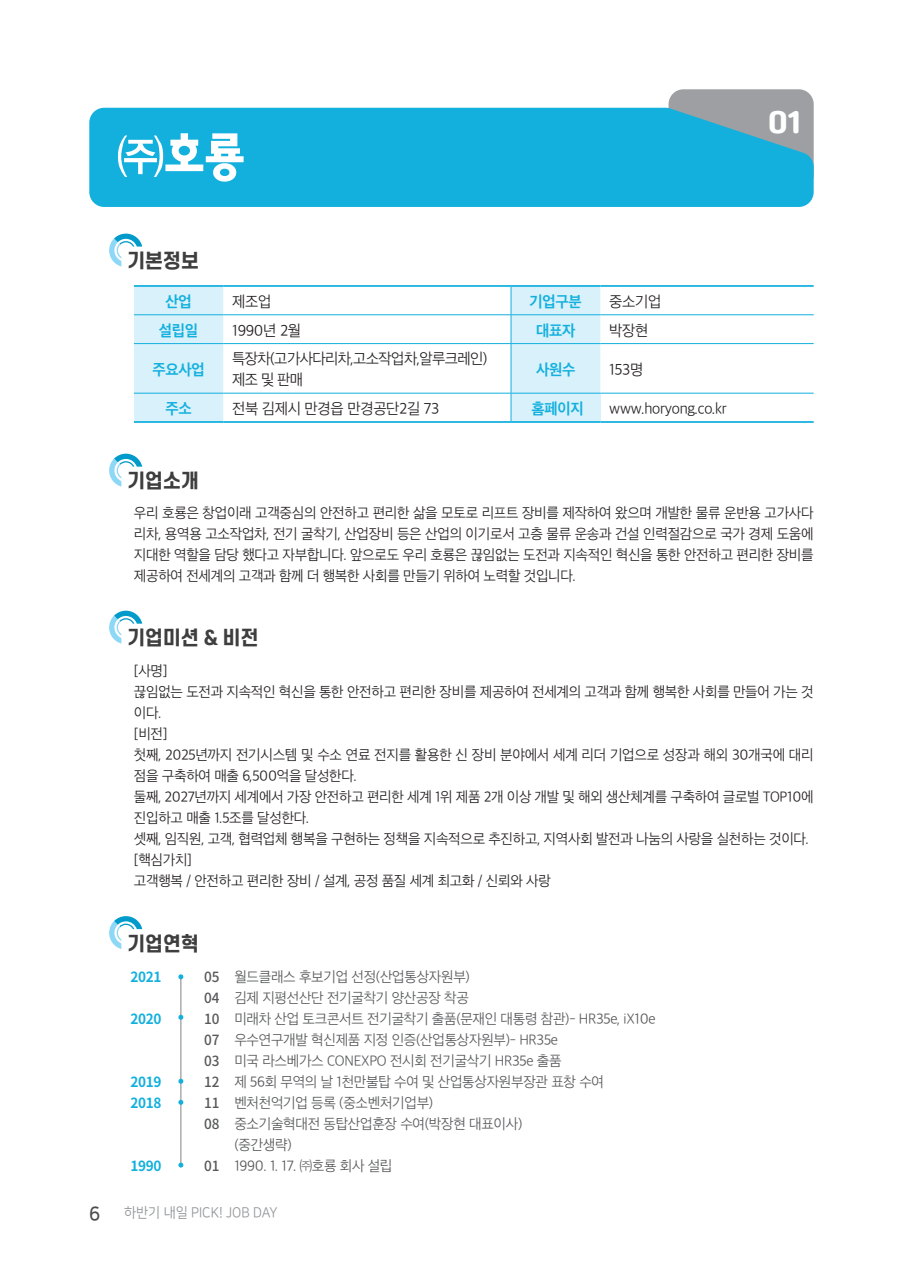
<style>
.page{position:relative;width:903px;height:1275px;background:#fff}
.page>*{position:absolute;margin:0;border:0;box-sizing:border-box;transform-origin:0 0}
.t1{font:50.75px "BRB";color:#fff}
.t2{font:29.75px "Cafe 24 Ssurround";color:#fff}
.t3{font:800 19.25px "S Core Dream 7";letter-spacing:-.03em;color:#3e3e3f}
.t4{font:14.88px "SD Gothic Neoa c Lt";letter-spacing:-.02em;color:#231f20}
.t5{font:14.88px/21px "SD Gothic Neoa c Lt";letter-spacing:-.04em;color:#231f20}
.t6{font:14.88px "SD Gothic Neoa g Bd";letter-spacing:-.02em;color:#13b0de}
.t7{font:14px/21px "SD Gothic Neoa c Lt";letter-spacing:-.02em;color:#231f20;text-align:justify}
.t8{font:14px/21px "SD Gothic Neoa c Lt";letter-spacing:-.02em;color:#57585a}
.t9{font:700 14px/21px "Noto Sans KR";letter-spacing:-.02em;color:#13b0de}
.t10{font:500 14px/21px "Noto Sans KR";letter-spacing:-.02em;color:#57585a;text-align:justify}
.t11{font:14px "Nanum Square R";color:#939598;scale:.95 1}
.s1{font-family:"Nanum Square B";font-size:19.25px;color:#4b4c4d}
</style>
<div class="page">
<div style="left:668px;top:89px;width:146px;height:101px;background:#9d9fa2;border-radius:15px"></div>
<div style="left:89px;top:108px;width:725px;height:99px;background:#13b0de"></div>
<div style="left:134px;top:287px;width:89px;height:134px;background:#d9f1fb"></div>
<hr style="left:134px;top:285px;width:89px;height:2px;background:#13b0de">
<hr style="left:223px;top:285px;width:288px;height:2px;background:#13b0de">
<hr style="left:511px;top:285px;width:89px;height:2px;background:#13b0de">
<hr style="left:600px;top:285px;width:214px;height:2px;background:#13b0de">
<hr style="left:134px;top:314px;width:89px;height:1px;background:#13b0de">
<hr style="left:223px;top:314px;width:288px;height:1px;background:#13b0de">
<hr style="left:600px;top:314px;width:214px;height:1px;background:#13b0de">
<hr style="left:134px;top:343px;width:89px;height:1px;background:#13b0de">
<hr style="left:223px;top:343px;width:288px;height:1px;background:#13b0de">
<hr style="left:600px;top:343px;width:214px;height:1px;background:#13b0de">
<hr style="left:134px;top:393px;width:89px;height:1px;background:#13b0de">
<hr style="left:223px;top:393px;width:288px;height:1px;background:#13b0de">
<hr style="left:600px;top:393px;width:214px;height:1px;background:#13b0de">
<div style="left:511px;top:286px;width:89px;height:135px;background:#d9f1fb"></div>
<hr style="left:134px;top:421px;width:89px;height:2px;background:#13b0de">
<hr style="left:223px;top:421px;width:288px;height:2px;background:#13b0de">
<hr style="left:511px;top:421px;width:89px;height:2px;background:#13b0de">
<hr style="left:600px;top:421px;width:214px;height:2px;background:#13b0de">
<svg style="left:109px;top:234px;width:33px;height:32px"></svg>
<svg style="left:109px;top:454px;width:33px;height:33px"></svg>
<svg style="left:109px;top:611px;width:33px;height:33px"></svg>
<hr style="left:181px;top:977px;width:1px;height:188px;background:#808285">
<svg style="left:178px;top:974px;width:5px;height:5px"></svg>
<svg style="left:178px;top:1079px;width:5px;height:5px"></svg>
<svg style="left:178px;top:1015px;width:5px;height:5px"></svg>
<svg style="left:178px;top:1100px;width:5px;height:5px"></svg>
<svg style="left:178px;top:1163px;width:5px;height:4px"></svg>
<svg style="left:109px;top:916px;width:33px;height:33px"></svg>
<h1 class="t1" style="left:117px;top:127px;width:130px">㈜호룡</h1>
<h3 class="t3" style="left:127px;top:247px;width:74px">기본정보</h3>
<p class="t6" style="left:165px;top:294px;width:28px">산업</p>
<p class="t4" style="left:232px;top:294px;width:41px">제조업</p>
<p class="t6" style="left:529px;top:294px;width:54px">기업구분</p>
<p class="t4" style="left:609px;top:294px;width:54px">중소기업</p>
<p class="t6" style="left:159px;top:323px;width:41px">설립일</p>
<p class="t4" style="left:232px;top:323px;width:70px">1990년 2월</p>
<p class="t6" style="left:536px;top:323px;width:41px">대표자</p>
<p class="t4" style="left:609px;top:323px;width:41px">박장현</p>
<p class="t6" style="left:152px;top:362px;width:54px">주요사업</p>
<p class="t5" style="left:232px;top:348px;width:257px">특장차(고가사다리차,고소작업차,알루크레인) 제조 및 판매</p>
<p class="t6" style="left:536px;top:362px;width:41px">사원수</p>
<p class="t4" style="left:609px;top:362px;width:36px">153명</p>
<p class="t6" style="left:165px;top:401px;width:28px">주소</p>
<p class="t4" style="left:232px;top:401px;width:209px">전북 김제시 만경읍 만경공단2길 73</p>
<p class="t6" style="left:531px;top:401px;width:54px">홈페이지</p>
<p class="t4" style="left:609px;top:401px;width:119px">www.horyong.co.kr</p>
<h3 class="t3" style="left:127px;top:467px;width:74px">기업소개</h3>
<h2 class="t2" style="left:767px;top:109px;width:37px">01</h2>
<p class="t7" style="left:134px;top:502px;width:681px">우리 호룡은 창업이래 고객중심의 안전하고 편리한 삶을 모토로 리프트 장비를 제작하여 왔으며 개발한 물류 운반용 고가사다 리차, 용역용 고소작업차, 전기 굴착기, 산업장비 등은 산업의 이기로서 고층 물류 운송과 건설 인력절감으로 국가 경제 도움에 지대한 역할을 담당 했다고 자부합니다. 앞으로도 우리 호룡은 끊임없는 도전과 지속적인 혁신을 통한 안전하고 편리한 장비를 제공하여 전세계의 고객과 함께 더 행복한 사회를 만들기 위하여 노력할 것입니다.</p>
<h3 class="t3" style="left:127px;top:624px;width:133px">기업미션 &amp; 비전</h3>
<p class="t7" style="left:134px;top:661px;width:681px;text-align:left">[사명]<br>끊임없는 도전과 지속적인 혁신을 통한 안전하고 편리한 장비를 제공하여 전세계의 고객과 함께 행복한 사회를 만들어 가는 것 이다.<br>[비전]<br>첫째, 2025년까지 전기시스템 및 수소 연료 전지를 활용한 신 장비 분야에서 세계 리더 기업으로 성장과 해외 30개국에 대리 점을 구축하여 매출 6,500억을 달성한다.<br>둘째, 2027년까지 세계에서 가장 안전하고 편리한 세계 1위 제품 2개 이상 개발 및 해외 생산체계를 구축하여 글로벌 TOP10에 진입하고 매출 1.5조를 달성한다.<br>셋째, 임직원, 고객, 협력업체 행복을 구현하는 정책을 지속적으로 추진하고, 지역사회 발전과 나눔의 사랑을 실천하는 것이다. [핵심가치]<br>고객행복 / 안전하고 편리한 장비 / 설계, 공정 품질 세계 최고화 / 신뢰와 사랑</p>
<h3 class="t3" style="left:127px;top:929px;width:74px">기업연혁</h3>
<p class="t9" style="left:130px;top:966px;width:33px">2021</p>
<p class="t9" style="left:130px;top:1008px;width:33px">2020</p>
<p class="t9" style="left:130px;top:1071px;width:33px">2019<br>2018</p>
<p class="t9" style="left:130px;top:1155px;width:33px">1990</p>
<p class="t10" style="left:204px;top:966px;width:17px">05<br>04<br>10<br>07<br>03<br>12<br>11<br>08</p>
<p class="t10" style="left:204px;top:1155px;width:17px">01</p>
<p class="t8" style="left:234px;top:966px;width:423px">월드클래스 후보기업 선정(산업통상자원부)<br>김제 지평선산단 전기굴착기 양산공장 착공<br>미래차 산업 토크콘서트 전기굴착기 출품(문재인 대통령 참관)- HR35e, iX10e 우수연구개발 혁신제품 지정 인증(산업통상자원부)- HR35e<br>미국 라스베가스 CONEXPO 전시회 전기굴삭기 HR35e 출품<br>제 56회 무역의 날 1천만불탑 수여 및 산업통상자원부장관 표창 수여 벤처천억기업 등록 (중소벤처기업부)<br>중소기술혁대전 동탑산업훈장 수여(박장현 대표이사)<br>(중간생략)<br>1990. 1. 17. ㈜호룡 회사 설립</p>
<p class="t11" style="left:89px;top:1206px;width:200px"><span class="s1">6</span> 하반기 내일 PICK! JOB DAY</p>
</div>
